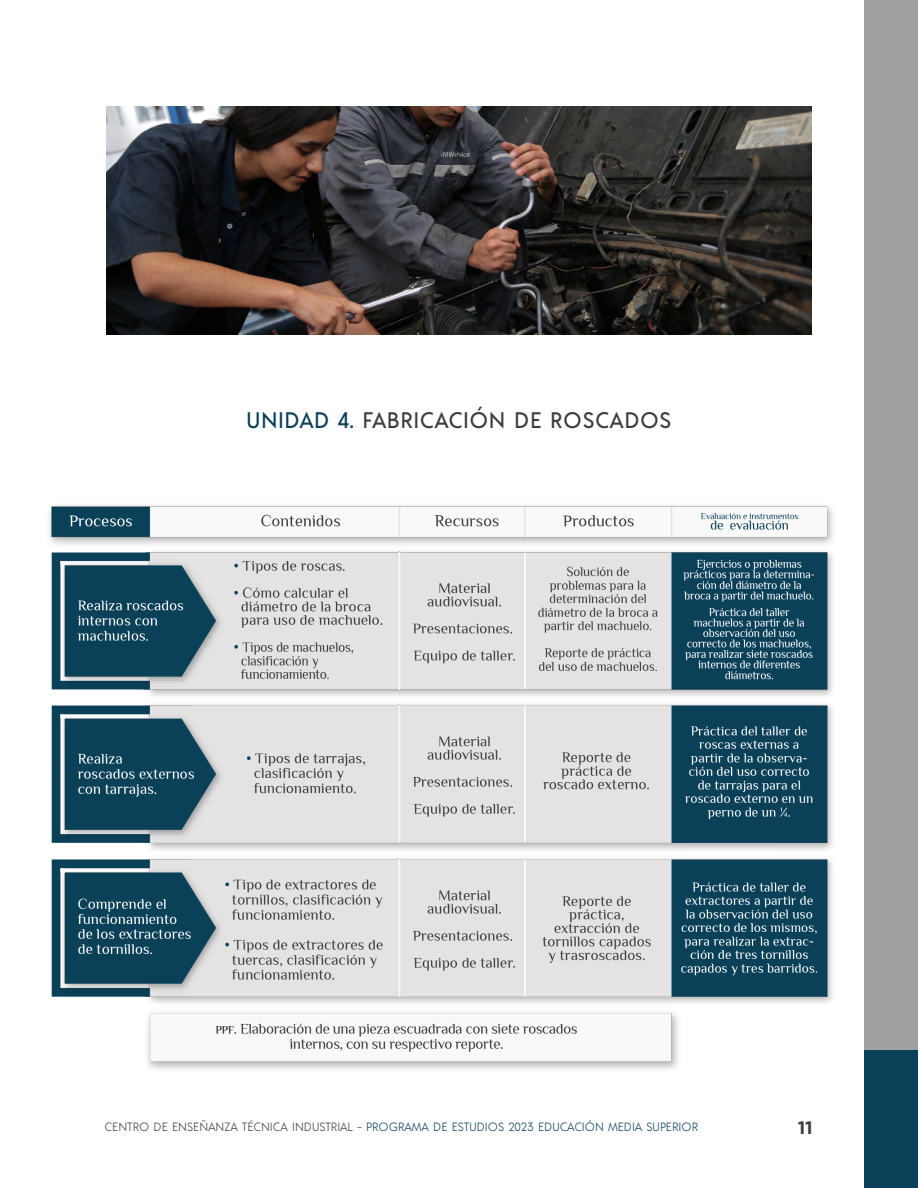
<style>
.page{position:relative;width:918px;height:1188px;background:#fff}
.page>*{position:absolute;margin:0;border:0;box-sizing:border-box;transform-origin:0 0}
.t1{font:500 22.5px "Acre";letter-spacing:.025em;color:#3d3d3d}
.t2{font:700 18px "Gotham";color:#3e3e3e}
.t3{font:300 12px "Acre";color:#0b4059}
.s1{color:#0b4059}
.s2{color:#3e3e3e}
</style>
<div class="page">
<div style="left:864px;top:0;width:54px;height:1050px;background:#9fa1a1"></div>
<div style="left:864px;top:1050px;width:54px;height:138px;background:#0b4059"></div>
<img style="left:49px;top:505px;width:784px;height:565px">
<img style="left:106px;top:106px;width:706px;height:228px">
<h1 class="t1" style="left:247px;top:405px;width:426px"><span class="s1">UNIDAD 4.</span> FABRICACIÓN DE ROSCADOS</h1>
<p class="t3" style="left:105px;top:1119px;width:595px"><span class="s2">CENTRO DE ENSEÑANZA TÉCNICA INDUSTRIAL -</span> PROGRAMA DE ESTUDIOS 2023 EDUCACIÓN MEDIA SUPERIOR</p>
<h2 class="t2" style="left:798px;top:1118px;width:17px">11</h2>
</div>
